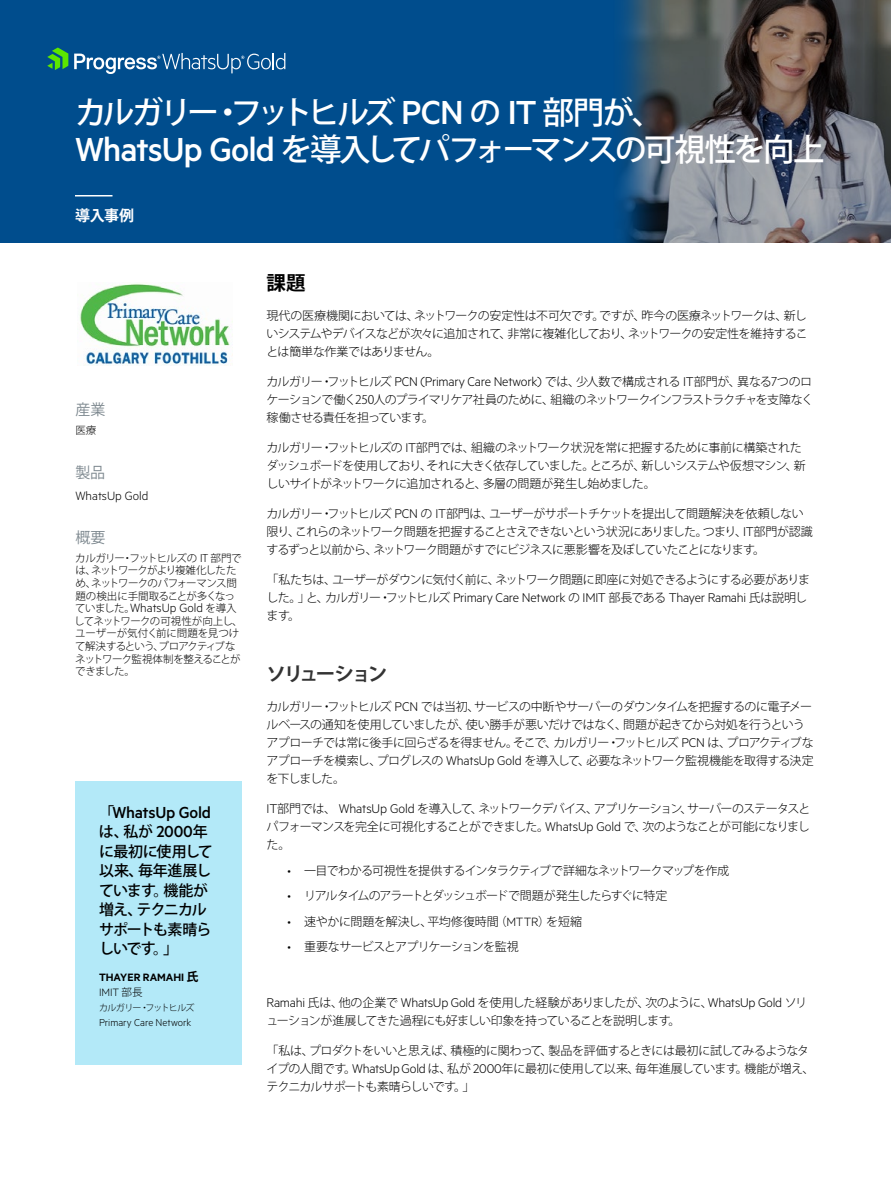
<style>
.page{position:relative;width:891px;height:1188px;background:#fff}
.page>*{position:absolute;margin:0;border:0;box-sizing:border-box;transform-origin:0 0}
.t1{font:500 31.5px/37.5px "Koz Go Pr 6 N";letter-spacing:-.1em;color:#fff}
.t2{font:700 19.5px "Koz Go Pr 6 N";letter-spacing:-.135em;color:#333}
.t3{font:700 19.5px "Koz Go Pr 6 N";color:#000}
.t4{font:500 18px "Metric";letter-spacing:-.015em;color:#000}
.t5{font:500 15px/19.5px "Koz Go Pr 6 N";letter-spacing:-.055em;color:#000}
.t6{font:15px "Koz Go Pr 6 N";color:#7c878e}
.t7{font:700 15px "Koz Go Pr 6 N";color:#fff}
.t8{font:300 14.25px "Metric";letter-spacing:-.02em;color:#000}
.t9{font:300 13.5px "Metric";color:#000}
.t10{font:300 12px/18px "Koz Go Pr 6 N";letter-spacing:-.06em;color:#000}
.t11{font:300 12px "Koz Go Pr 6 N";letter-spacing:-.09em;color:#000}
.t12{font:300 12px "Koz Go Pr 6 N";letter-spacing:-.02em;color:#000}
.t13{font:600 12px/15px "Metric";letter-spacing:-.005em;color:#000}
.t14{font:300 11.25px "Metric";color:#000}
.t15{font:300 10.5px/12.6px "Koz Go Pr 6 N";letter-spacing:-.05em;color:#000}
.t16{font:300 10.5px/12.6px "Koz Go Pr 6 N";letter-spacing:-.075em;color:#000}
.t17{font:300 9px "Koz Go Pr 6 N";letter-spacing:-.09em;color:#000}
.s1{font-family:"Metric";font-size:37.5px}
.s2{font-family:"Koz Go Pr 6 N";font-size:10.5px}
.s3{font-family:"Koz Go Pr 6 N";font-size:15px}
.s4{font-family:"Metric";font-size:18px}
.s5{font-family:"Koz Go Pr 6 N";font-weight:700}
.s6{font-weight:300}
.s7{font-family:"Koz Go Pr 6 N";font-weight:300;font-size:10.5px}
.s8{font-family:"Metric";font-size:14.25px}
.s9{font-family:"Koz Go Pr 6 N";font-size:12px}
.s10{font-family:"Metric";font-size:13.5px}
</style>
<div class="page">
<svg style="left:0;top:0;width:891px;height:243px;background:#1c5381"></svg>
<svg style="left:47px;top:48px;width:21px;height:22px"></svg>
<svg style="left:74px;top:53px;width:211px;height:21px;background:#3874a6"></svg>
<hr style="left:75px;top:195px;width:37px;height:1px;background:#fff">
<img style="left:79px;top:283px;width:154px;height:82px">
<div style="left:75px;top:782px;width:167px;height:283px;background:#b3e9f8"></div>
<h1 class="t1" style="left:75px;top:94px;width:751px">カルガリー・フットヒルズ <span class="s1">PCN</span> の <span class="s1">IT</span> 部門が、<br><span class="s1">WhatsUp Gold</span> を導入してパフォーマンスの可視性を向上</h1>
<p class="t7" style="left:75px;top:207px;width:60px">導入事例</p>
<p class="t6" style="left:75px;top:402px;width:32px">産業</p>
<p class="t15" style="left:75px;top:424px;width:22px">医療</p>
<p class="t6" style="left:75px;top:464px;width:31px">製品</p>
<p class="t9" style="left:75px;top:488px;width:75px">WhatsUp Gold</p>
<p class="t6" style="left:75px;top:529px;width:32px">概要</p>
<p class="t16" style="left:75px;top:552px;width:168px">カルガリー・フットヒルズの IT 部門では、ネットワークがより複雑化したため、ネットワークのパフォーマンス問題の検出に手間取ることが多くなっ</p>
<p class="t9" style="left:75px;top:600px;width:163px"><span class="s2">ていました。</span>WhatsUp Gold <span class="s2">を導入</span></p>
<p class="t15" style="left:74px;top:615px;width:170px">してネットワークの可視性が向上し、ユーザーが気付く前に問題を見つけて解決するという、プロアクティブなネットワーク監視体制を整えることができました。</p>
<h3 class="t4" style="left:99px;top:801px;width:114px"><span class="s3">「</span>WhatsUp Gold</h3>
<p class="t5" style="left:99px;top:822px;width:115px">は、私が <span class="s4">2000</span>年に最初に使用して以来、毎年進展しています。機能が増え、テクニカルサポートも素晴らしいです。」</p>
<p class="t13" style="left:99px;top:969px;width:101px">THAYER RAMAHI <span class="s5">氏<br></span><span class="s6">IMIT</span> <span class="s7">部長</span></p>
<p class="t17" style="left:99px;top:1003px;width:97px">カルガリー・フットヒルズ</p>
<p class="t14" style="left:99px;top:1016px;width:94px">Primary Care Network</p>
<h2 class="t3" style="left:267px;top:272px;width:41px">課題</h2>
<p class="t10" style="left:267px;top:307px;width:543px;text-align:justify">現代の医療機関においては、ネットワークの安定性は不可欠です。ですが、昨今の医療ネットワークは、新しいシステムやデバイスなどが次々に追加されて、非常に複雑化しており、ネットワークの安定性を維持することは簡単な作業ではありません。</p>
<p class="t10" style="left:267px;top:373px;width:548px">カルガリー・フットヒルズ <span class="s8">PCN (Primary Care Network)</span> では、少人数で構成される <span class="s8">IT</span>部門が、異なる7つのロケーションで働く250人のプライマリケア社員のために、組織のネットワークインフラストラクチャを支障なく稼働させる責任を担っています。</p>
<p class="t10" style="left:267px;top:439px;width:541px">カルガリー・フットヒルズの <span class="s8">IT</span>部門では、組織のネットワーク状況を常に把握するために事前に構築されたダッシュボードを使用しており、それに大きく依存していました。ところが、新しいシステムや仮想マシン、新しいサイトがネットワークに追加されると、多層の問題が発生し始めました。</p>
<p class="t10" style="left:267px;top:505px;width:548px">カルガリー・フットヒルズ <span class="s8">PCN</span> の <span class="s8">IT</span>部門は、ユーザーがサポートチケットを提出して問題解決を依頼しない限り、これらのネットワーク問題を把握することさえできないという状況にありました。つまり、<span class="s8">IT</span>部門が認識するずっと以前から、ネットワーク問題がすでにビジネスに悪影響を及ぼしていたことになります。</p>
<p class="t10" style="left:267px;top:571px;width:545px">「私たちは、ユーザーがダウンに気付く前に、ネットワーク問題に即座に対処できるようにする必要がありま</p>
<p class="t8" style="left:267px;top:589px;width:542px"><span class="s9">した。」と、カルガリー・フットヒルズ</span> Primary Care Network <span class="s9">の</span> IMIT <span class="s9">部長である</span> Thayer Ramahi <span class="s9">氏は説明し</span></p>
<p class="t10" style="left:267px;top:607px;width:35px">ます。</p>
<h2 class="t2" style="left:267px;top:663px;width:122px">ソリューション</h2>
<p class="t10" style="left:267px;top:698px;width:549px">カルガリー・フットヒルズ <span class="s8">PCN</span> では当初、サービスの中断やサーバーのダウンタイムを把握するのに電子メールベースの通知を使用していましたが、使い勝手が悪いだけではなく、問題が起きてから対処を行うというアプローチでは常に後手に回らざるを得ません。そこで、カルガリー・フットヒルズ <span class="s8">PCN</span> は、プロアクティブなアプローチを模索し、プログレスの <span class="s8">WhatsUp Gold</span> を導入して、必要なネットワーク監視機能を取得する決定を下しました。</p>
<p class="t10" style="left:267px;top:800px;width:546px;text-align:justify"><span class="s8">IT</span>部門では、 <span class="s8">WhatsUp Gold</span> を導入して、ネットワークデバイス、アプリケーション、サーバーのステータスとパフォーマンスを完全に可視化することができました。<span class="s8">WhatsUp Gold</span> で、次のようなことが可能になりました。</p>
<p class="t10" style="left:288px;top:862px;width:443px">• 一目でわかる可視性を提供するインタラクティブで詳細なネットワークマップを作成</p>
<p class="t11" style="left:288px;top:889px;width:381px">• リアルタイムのアラートとダッシュボードで問題が発生したらすぐに特定</p>
<p class="t12" style="left:288px;top:915px;width:296px">• 速やかに問題を解決し、平均修復時間（<span class="s10">MTTR</span>）を短縮</p>
<p class="t10" style="left:288px;top:938px;width:233px">• 重要なサービスとアプリケーションを監視</p>
<p class="t10" style="left:267px;top:994px;width:542px"><span class="s8">Ramahi</span> 氏は、他の企業で <span class="s8">WhatsUp Gold</span> を使用した経験がありましたが、次のように、<span class="s8">WhatsUp Gold</span> ソリューションが進展してきた過程にも好ましい印象を持っていることを説明します。</p>
<p class="t10" style="left:267px;top:1042px;width:549px">「私は、プロダクトをいいと思えば、積極的に関わって、製品を評価するときには最初に試してみるようなタイプの人間です。<span class="s8">WhatsUp Gold</span> は、私が <span class="s8">2000</span>年に最初に使用して以来、毎年進展しています。機能が増え、テクニカルサポートも素晴らしいです。」</p>
</div>
